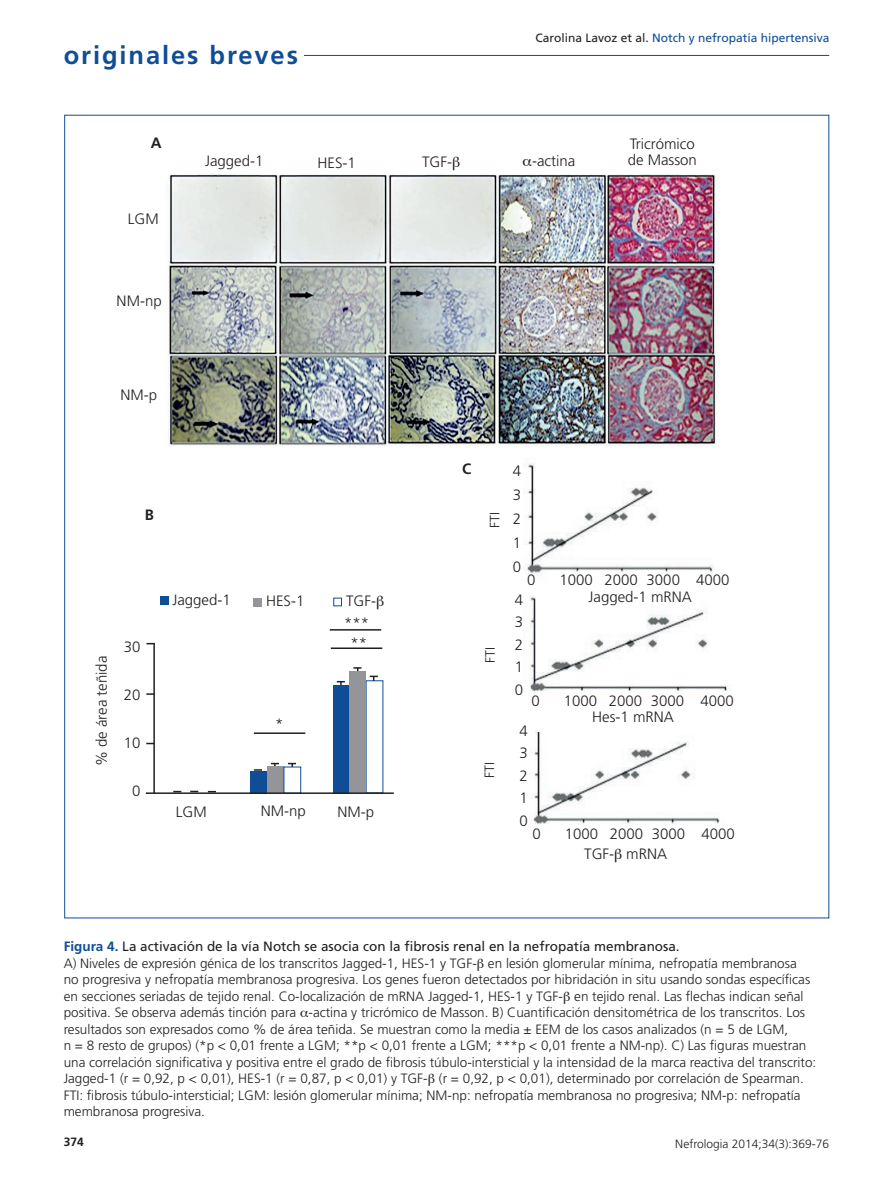
<style>
.page{position:relative;width:893px;height:1191px;background:#fff}
.page>*{position:absolute;margin:0;border:0;box-sizing:border-box;transform-origin:0 0}
.t1{font:700 25.5px "Frutiger";letter-spacing:.075em;color:#0f4d96}
.t2{font:300 15px/22.5px "Frutiger";color:#231f20;text-align:justify}
.t3{font:700 15px "Frutiger";color:#231f20}
.t4{font:300 13.5px/16.5px "Frutiger";color:#231f20}
.t5{font:12px "Frutiger";color:#0f4d96}
.t6{font:300 12px "Frutiger";color:#231f20}
.t7{font:700 12px "Frutiger";color:#231f20}
.s1{color:#231f20}
.s2{font-weight:700;color:#0f4d96}
.s3{font-weight:400}
</style>
<div class="page">
<hr style="left:72px;top:55px;width:757px;height:1px;background:#0f4d96">
<div style="left:64px;top:45px;width:240px;height:32px;background:#fff"></div>
<img style="left:168px;top:173px;width:551px;height:273px">
<div style="left:160px;top:596px;width:8px;height:9px;background:#0f4d96"></div>
<div style="left:253px;top:598px;width:9px;height:8px;background:#939598"></div>
<div style="left:333px;top:597px;width:9px;height:9px;border:1px solid #0f4d96"></div>
<img style="left:524px;top:462px;width:204px;height:362px">
<hr style="left:153px;top:643px;width:2px;height:150px;background:#231f20">
<svg style="left:146px;top:742px;width:8px;height:2px"></svg>
<svg style="left:146px;top:693px;width:8px;height:2px"></svg>
<hr style="left:254px;top:732px;width:51px;height:2px;background:#231f20">
<hr style="left:331px;top:647px;width:51px;height:2px;background:#231f20">
<hr style="left:330px;top:629px;width:51px;height:1px;background:#231f20">
<svg style="left:190px;top:790px;width:8px;height:2px"></svg>
<div style="left:250px;top:770px;width:17px;height:23px;background:#0f4d96"></div>
<svg style="left:271px;top:763px;width:8px;height:3px"></svg>
<div style="left:267px;top:766px;width:17px;height:26px;background:#939598"></div>
<svg style="left:288px;top:763px;width:8px;height:3px"></svg>
<div style="left:284px;top:766px;width:17px;height:27px;border:1px solid #0f4d96"></div>
<svg style="left:337px;top:681px;width:8px;height:4px"></svg>
<div style="left:333px;top:685px;width:17px;height:108px;background:#0f4d96"></div>
<svg style="left:353px;top:667px;width:8px;height:4px"></svg>
<div style="left:349px;top:671px;width:17px;height:122px;background:#939598"></div>
<svg style="left:370px;top:675px;width:8px;height:6px"></svg>
<hr style="left:146px;top:792px;width:248px;height:2px;background:#231f20">
<h1 class="t1" style="left:64px;top:41px;width:236px">originales breves</h1>
<p class="t5" style="left:535px;top:33px;width:296px"><span class="s1">Carolina Lavoz et al.</span> Notch y nefropatía hipertensiva</p>
<p class="t3" style="left:151px;top:135px;width:12px">A</p>
<p class="t2" style="left:128px;top:208px;width:32px">LGM</p>
<p class="t2" style="left:117px;top:290px;width:47px">NM-np</p>
<p class="t2" style="left:205px;top:150px;width:60px">Jagged-1</p>
<p class="t2" style="left:318px;top:152px;width:40px">HES-1</p>
<p class="t2" style="left:422px;top:151px;width:31px">TGF-</p>
<p class="t2" style="left:532px;top:150px;width:45px">-actina</p>
<p class="t2" style="left:628px;top:136px;width:71px;line-height:16.5px">Tricrómico de Masson</p>
<p class="t2" style="left:121px;top:384px;width:38px">NM-p</p>
<p class="t3" style="left:145px;top:506px;width:11px">B</p>
<p class="t2" style="left:91px;top:766px;width:112px;rotate:-90deg">% de área teñida</p>
<p class="t2" style="left:124px;top:635px;width:18px">30</p>
<p class="t2" style="left:124px;top:683px;width:18px">20</p>
<p class="t2" style="left:124px;top:731px;width:18px">10</p>
<p class="t2" style="left:132px;top:779px;width:10px">0</p>
<p class="t2" style="left:172px;top:589px;width:60px">Jagged-1</p>
<p class="t2" style="left:266px;top:590px;width:40px">HES-1</p>
<p class="t2" style="left:346px;top:590px;width:31px">TGF-</p>
<p class="t2" style="left:275px;top:713px;width:10px">*</p>
<p class="t2" style="left:344px;top:613px;width:27px;line-height:20.4px;text-align:center">*** **</p>
<p class="t2" style="left:176px;top:801px;width:32px">LGM</p>
<p class="t2" style="left:261px;top:800px;width:47px">NM-np</p>
<p class="t2" style="left:337px;top:801px;width:38px">NM-p</p>
<p class="t3" style="left:462px;top:461px;width:11px">C</p>
<p class="t4" style="left:487px;top:528px;width:17px;rotate:-90deg">FTI</p>
<p class="t4" style="left:482px;top:662px;width:17px;rotate:-90deg">FTI</p>
<p class="t4" style="left:482px;top:777px;width:17px;rotate:-90deg">FTI</p>
<p class="t2" style="left:513px;top:459px;width:10px;line-height:24px">4<br>3<br>2<br>1<br>0</p>
<p class="t2" style="left:515px;top:589px;width:10px">4<br>3<br>2<br>1<br>0</p>
<p class="t2" style="left:519px;top:720px;width:10px">4<br>3<br>2<br>1<br>0</p>
<p class="t2" style="left:527px;top:569px;width:10px">0</p>
<p class="t2" style="left:560px;top:569px;width:171px">1000 2000 3000 4000</p>
<p class="t2" style="left:588px;top:586px;width:105px">Jagged-1 mRNA</p>
<p class="t2" style="left:531px;top:690px;width:10px">0</p>
<p class="t2" style="left:564px;top:690px;width:171px">1000 2000 3000 4000</p>
<p class="t2" style="left:592px;top:706px;width:83px">Hes-1 mRNA</p>
<p class="t2" style="left:532px;top:823px;width:10px">0</p>
<p class="t2" style="left:565px;top:823px;width:171px">1000 2000 3000 4000</p>
<p class="t2" style="left:584px;top:843px;width:84px">TGF- mRNA</p>
<p class="t4" style="left:64px;top:939px;width:754px"><span class="s2">Figura 4.</span> <span class="s3">La activación de la vía Notch se asocia con la fibrosis renal en la nefropatía membranosa.<br></span>A) Niveles de expresión génica de los transcritos Jagged-1, HES-1 y TGF- en lesión glomerular mínima, nefropatía membranosa<br>no progresiva y nefropatía membranosa progresiva. Los genes fueron detectados por hibridación in situ usando sondas específicas en secciones seriadas de tejido renal. Co-localización de mRNA Jagged-1, HES-1 y TGF- en tejido renal. Las flechas indican señal positiva. Se observa además tinción para -actina y tricrómico de Masson. B) Cuantificación densitométrica de los transcritos. Los resultados son expresados como % de área teñida. Se muestran como la media ± EEM de los casos analizados (n = 5 de LGM,<br>n = 8 resto de grupos) (*p &lt; 0,01 frente a LGM; **p &lt; 0,01 frente a LGM; ***p &lt; 0,01 frente a NM-np). C) Las figuras muestran una correlación significativa y positiva entre el grado de fibrosis túbulo-intersticial y la intensidad de la marca reactiva del transcrito:<br>Jagged-1 (r = 0,92, p &lt; 0,01), HES-1 (r = 0,87, p &lt; 0,01) y TGF- (r = 0,92, p &lt; 0,01), determinado por correlación de Spearman.<br>FTI: fibrosis túbulo-intersticial; LGM: lesión glomerular mínima; NM-np: nefropatía membranosa no progresiva; NM-p: nefropatía membranosa progresiva.</p>
<p class="t7" style="left:64px;top:1134px;width:22px">374</p>
<p class="t6" style="left:675px;top:1138px;width:155px">Nefrologia 2014;34(3):369-76</p>
</div>
